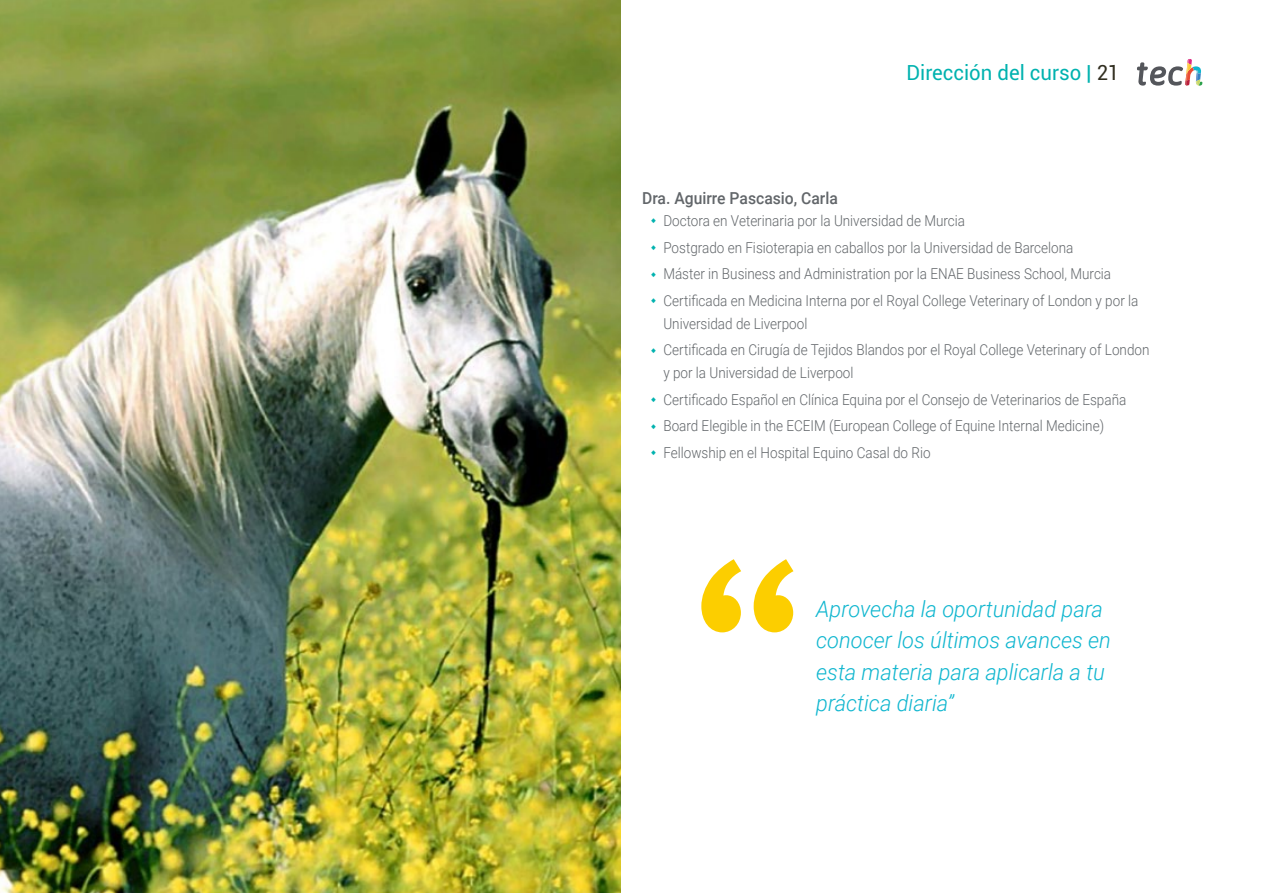
<style>
.page{position:relative;width:1263px;height:893px;background:#fff}
.page>*{position:absolute;margin:0;border:0;box-sizing:border-box;transform-origin:0 0}
.t1{font:italic 300 22.5px/31.5px "Roboto";color:#0fb6cf}
.t2{font:21px "Roboto";color:#00b2af}
.t3{font:500 16.5px "Roboto";color:#62666a;scale:.95 1}
.t4{font:300 15px/26.7px "Roboto";color:#62666a;scale:.9 1}
.s1{color:#312e20}
</style>
<div class="page">
<img style="left:0;top:0;width:621px;height:893px">
<svg style="left:1137px;top:59px;width:65px;height:27px"></svg>
<svg style="left:701px;top:559px;width:92px;height:73px"></svg>
<h2 class="t2" style="left:906px;top:57px;width:214px">Dirección del curso | <span class="s1">21</span></h2>
<p class="t3" style="left:642px;top:186px;width:208px">Dra. Aguirre Pascasio, Carla</p>
<p class="t4" style="left:663px;top:207px;width:529px">Doctora en Veterinaria por la Universidad de Murcia<br>Postgrado en Fisioterapia en caballos por la Universidad de Barcelona<br>Máster in Business and Administration por la ENAE Business School, Murcia Certificada en Medicina Interna por el Royal College Veterinary of London y por la</p>
<p class="t4" style="left:663px;top:309px;width:542px">Universidad de Liverpool<br>Certificada en Cirugía de Tejidos Blandos por el Royal College Veterinary of London</p>
<p class="t4" style="left:663px;top:359px;width:516px">y por la Universidad de Liverpool<br>Certificado Español en Clínica Equina por el Consejo de Veterinarios de España Board Elegible in the ECEIM (European College of Equine Internal Medicine)<br>Fellowship en el Hospital Equino Casal do Rio</p>
<h1 class="t1" style="left:816px;top:592px;width:296px">Aprovecha la oportunidad para conocer los últimos avances en esta materia para aplicarla a tu práctica diaria”</h1>
</div>
